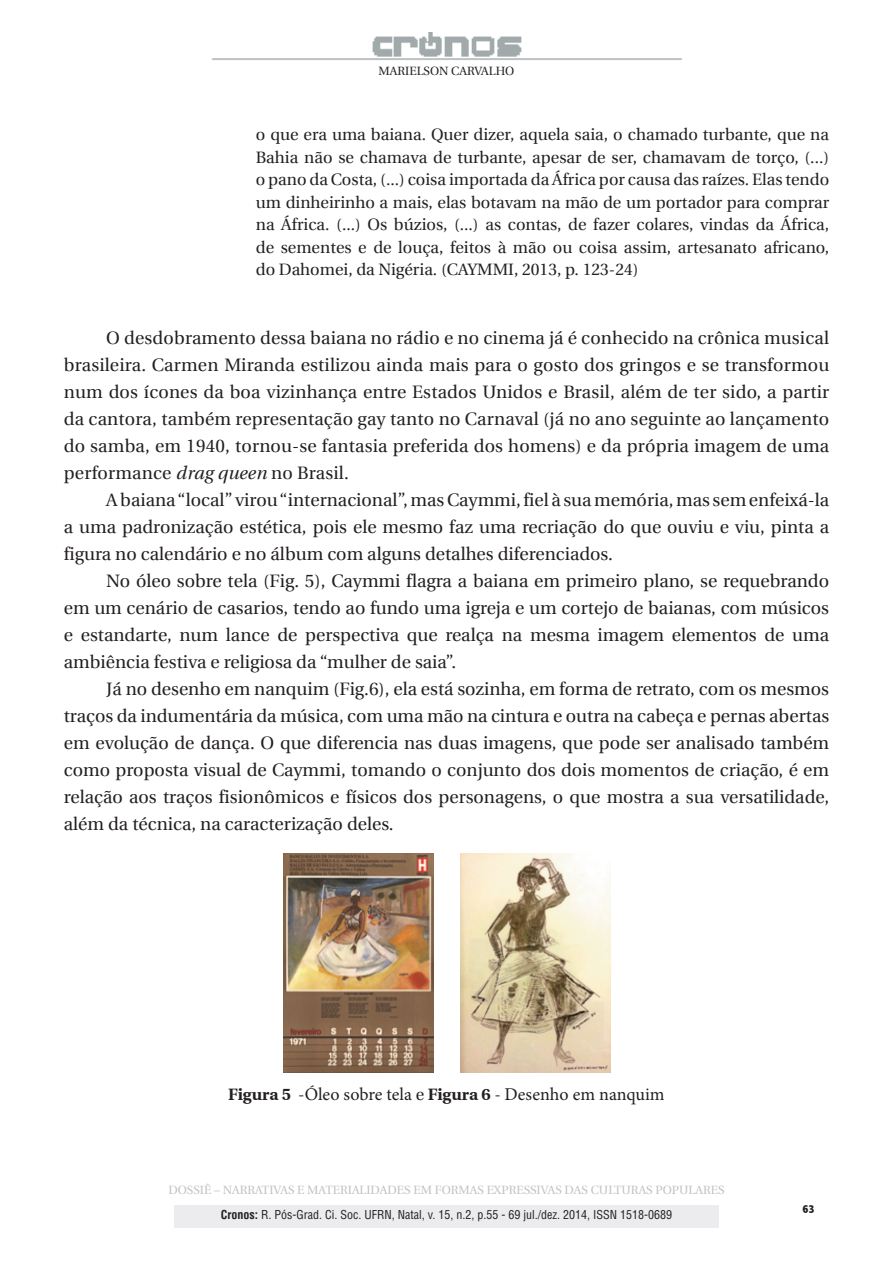
<style>
.page{position:relative;width:893px;height:1263px;background:#fff}
.page>*{position:absolute;margin:0;border:0;box-sizing:border-box;transform-origin:0 0}
.t1{font:18px/27px "Utopia";color:#231f20;text-align:justify}
.t2{font:18px "Minion Pro";color:#231f20}
.t3{font:16.5px/22.5px "Utopia";color:#231f20;text-align:justify}
.t4{font:condensed 12px "Helvetica LT Std";color:#231f20}
.t5{font:12px "Utopia";color:#c1c2c4}
.t6{font:12px "Utopia";color:#231f20}
.t7{font:800 condensed 12px "Abadi";color:#231f20}
.s1{font-style:italic}
.s2{font-family:"Utopia";font-weight:700;font-size:16.5px}
.s3{font-family:"Utopia";font-size:16.5px}
.s4{font-weight:700}
</style>
<div class="page">
<img style="left:212px;top:32px;width:469px;height:28px">
<div style="left:174px;top:1205px;width:545px;height:22px;background:#ececee"></div>
<img style="left:283px;top:854px;width:150px;height:219px">
<img style="left:460px;top:854px;width:151px;height:219px">
<p class="t6" style="left:379px;top:64px;width:137px">MARIELSON CARVALHO</p>
<p class="t3" style="left:256px;top:123px;width:575px">o que era uma baiana. Quer dizer, aquela saia, o chamado turbante, que na Bahia não se chamava de turbante, apesar de ser, chamavam de torço, (...) o pano da Costa, (...) coisa importada da África por causa das raízes. Elas tendo um dinheirinho a mais, elas botavam na mão de um portador para comprar na África. (...) Os búzios, (...) as contas, de fazer colares, vindas da África, de sementes e de louça, feitos à mão ou coisa assim, artesanato africano, do Dahomei, da Nigéria. (CAYMMI, 2013, p. 123-24)</p>
<p class="t1" style="left:64px;top:324px;width:767px;text-indent:43px">O desdobramento dessa baiana no rádio e no cinema já é conhecido na crônica musical brasileira. Carmen Miranda estilizou ainda mais para o gosto dos gringos e se transformou num dos ícones da boa vizinhança entre Estados Unidos e Brasil, além de ter sido, a partir da cantora, também representação gay tanto no Carnaval (já no ano seguinte ao lançamento do samba, em 1940, tornou-se fantasia preferida dos homens) e da própria imagem de uma performance <span class="s1">drag queen</span> no Brasil.</p>
<p class="t1" style="left:64px;top:486px;width:767px;text-indent:43px">A baiana “local” virou “internacional”, mas Caymmi, fiel à sua memória, mas sem enfeixá-la a uma padronização estética, pois ele mesmo faz uma recriação do que ouviu e viu, pinta a figura no calendário e no álbum com alguns detalhes diferenciados.</p>
<p class="t1" style="left:64px;top:567px;width:767px;text-indent:43px">No óleo sobre tela (Fig. 5), Caymmi flagra a baiana em primeiro plano, se requebrando em um cenário de casarios, tendo ao fundo uma igreja e um cortejo de baianas, com músicos e estandarte, num lance de perspectiva que realça na mesma imagem elementos de uma ambiência festiva e religiosa da “mulher de saia”.</p>
<p class="t1" style="left:64px;top:675px;width:767px;text-indent:43px">Já no desenho em nanquim (Fig.6), ela está sozinha, em forma de retrato, com os mesmos traços da indumentária da música, com uma mão na cintura e outra na cabeça e pernas abertas em evolução de dança. O que diferencia nas duas imagens, que pode ser analisado também como proposta visual de Caymmi, tomando o conjunto dos dois momentos de criação, é em relação aos traços fisionômicos e físicos dos personagens, o que mostra a sua versatilidade, além da técnica, na caracterização deles.</p>
<p class="t2" style="left:228px;top:1082px;width:438px"><span class="s2">Figura 5</span> <span class="s3">-</span>Óleo sobre tela <span class="s3">e</span> <span class="s2">Figura 6</span> <span class="s3">-</span> Desenho em nanquim</p>
<p class="t5" style="left:168px;top:1183px;width:558px">DOSSIÊ – NARRATIVAS E MATERIALIDADES EM FORMAS EXPRESSIVAS DAS CULTURAS POPULARES</p>
<p class="t4" style="left:221px;top:1207px;width:453px"><span class="s4">Cronos:</span> R. Pós-Grad. Ci. Soc. UFRN, Natal, v. 15, n.2, p.55 - 69 jul./dez. 2014, ISSN 1518-0689</p>
<p class="t7" style="left:802px;top:1202px;width:14px">63</p>
</div>
